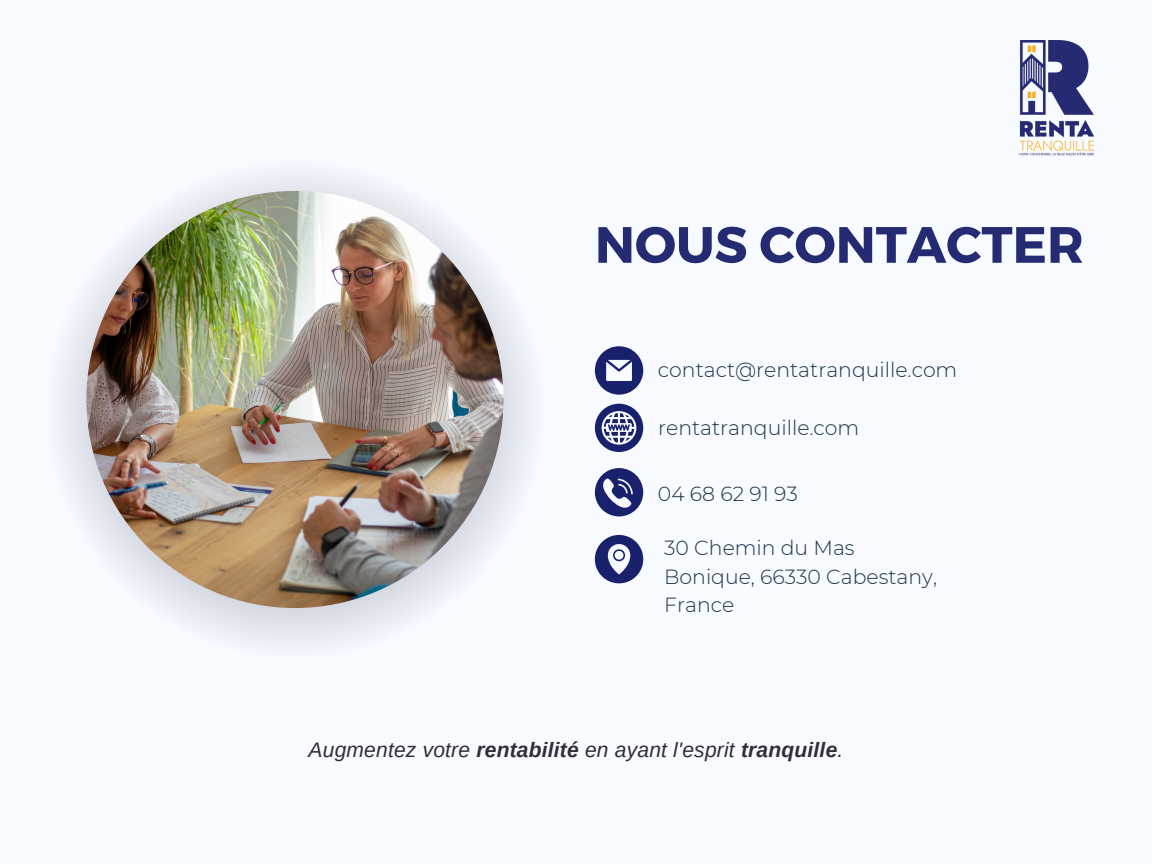
<style>
.page{position:relative;width:1152px;height:864px;background:#f7faff}
.page>*{position:absolute;margin:0;border:0;box-sizing:border-box;transform-origin:0 0}
.t1{font:700 51px "Montserrat";color:#242b72}
.t2{font:italic 21px "Arimo";letter-spacing:.01em;color:#322d37}
.t3{font:300 20.4px/28.2px "Montserrat";color:#1d3447}
.s1{font-weight:700}
</style>
<div class="page">
<svg style="left:61px;top:175px;width:469px;height:470px"></svg>
<img style="left:86px;top:191px;width:417px;height:417px;border-radius:50%">
<img style="left:1019px;top:40px;width:75px;height:116px">
<svg style="left:595px;top:404px;width:48px;height:48px"></svg>
<svg style="left:595px;top:346px;width:48px;height:49px"></svg>
<svg style="left:595px;top:535px;width:48px;height:48px"></svg>
<svg style="left:595px;top:468px;width:48px;height:48px"></svg>
<h1 class="t1" style="left:595px;top:211px;width:491px">NOUS CONTACTER</h1>
<p class="t3" style="left:658px;top:356px;width:301px">contact@rentatranquille.com</p>
<p class="t3" style="left:658px;top:414px;width:203px">rentatranquille.com</p>
<p class="t3" style="left:658px;top:480px;width:141px">04 68 62 91 93</p>
<p class="t3" style="left:664px;top:534px;width:274px">30 Chemin du Mas<br>Bonique, 66330 Cabestany,<br>France</p>
<p class="t2" style="left:309px;top:738px;width:536px">Augmentez votre <span class="s1">rentabilité</span> en ayant l'esprit <span class="s1">tranquille</span>.</p>
</div>
